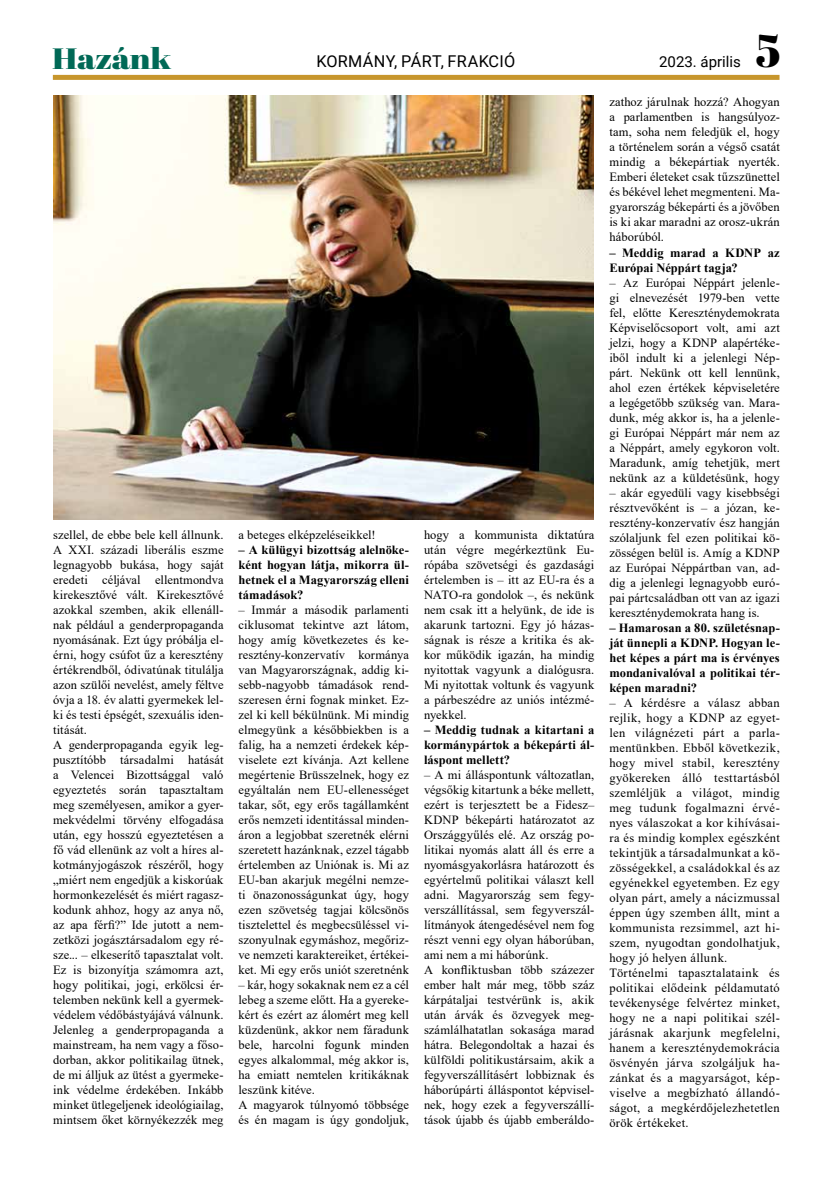
<style>
.page{position:relative;width:833px;height:1188px;background:#fff}
.page>*{position:absolute;margin:0;border:0;box-sizing:border-box;transform-origin:0 0}
.t1{font:46.25px "Abril Fatface";color:#000}
.t2{font:29.38px "Abril Fatface";letter-spacing:-.01em;color:#006956;scale:1.15 1}
.t3{font:16.25px "Roboto";letter-spacing:.02em;color:#000}
.t4{font:15px "Roboto";color:#000}
.t5{font:12.5px/15px "Times New Roman";letter-spacing:.01em;color:#000;text-align:justify}
.t6{font:700 12.5px/15px "Times New Roman";letter-spacing:.005em;color:#000;text-align:justify}
</style>
<div class="page">
<div style="left:53px;top:75px;width:726px;height:5px;background:#c7962c"></div>
<img style="left:53px;top:96px;width:540px;height:423px">
<h2 class="t2" style="left:52px;top:38px;width:105px">Hazánk</h2>
<h3 class="t3" style="left:316px;top:50px;width:200px">KORMÁNY, PÁRT, FRAKCIÓ</h3>
<p class="t4" style="left:659px;top:51px;width:83px">2023. április</p>
<h1 class="t1" style="left:756px;top:18px;width:26px">5</h1>
<p class="t5" style="left:53px;top:526px;width:172px;text-align:left">szellel, de ebbe bele kell állnunk.<br>A XXI. századi liberális eszme legnagyobb bukása, hogy saját eredeti céljával ellentmondva kirekesztővé vált. Kirekesztővé azokkal szemben, akik ellenáll&shy;nak például a genderpropaganda nyomásának. Ezt úgy próbálja el&shy;érni, hogy csúfot űz a keresztény értékrendből, ódivatúnak titulálja azon szülői nevelést, amely féltve óvja a 18. év alatti gyermekek lel&shy;ki és testi épségét, szexuális iden&shy;titását.<br>A genderpropaganda egyik leg&shy;pusztítóbb társadalmi hatását a Velencei Bizottsággal való egyeztetés során tapasztaltam meg személyesen, amikor a gyer&shy;mekvédelmi törvény elfogadása után, egy hosszú egyeztetésen a fő vád ellenünk az volt a híres al&shy;kotmányjogászok részéről, hogy „miért nem engedjük a kiskorúak hormonkezelését és miért ragasz&shy;kodunk ahhoz, hogy az anya nő, az apa férfi?” Ide jutott a nem&shy;zetközi jogásztársadalom egy ré&shy;sze... – elkeserítő tapasztalat volt.<br>Ez is bizonyítja számomra azt, hogy politikai, jogi, erkölcsi ér&shy;telemben nekünk kell a gyermek&shy;védelem védőbástyájává válnunk.<br>Jelenleg a genderpropaganda a mainstream, ha nem vagy a főso&shy;dorban, akkor politikailag ütnek, de mi álljuk az ütést a gyermeke&shy;ink védelme érdekében. Inkább minket ütlegeljenek ideológiailag, mintsem őket környékezzék meg</p>
<p class="t5" style="left:238px;top:526px;width:138px">a beteges elképzeléseikkel!</p>
<p class="t6" style="left:238px;top:541px;width:172px">– A külügyi bizottság alelnöke&shy;ként hogyan látja, mikorra ül&shy;hetnek el a Magyarország elleni támadások?</p>
<p class="t5" style="left:238px;top:601px;width:172px">– Immár a második parlamenti ciklusomat tekintve azt látom, hogy amíg következetes és ke&shy;resztény-konzervatív kormánya van Magyarországnak, addig ki&shy;sebb-nagyobb támadások rend&shy;szeresen érni fognak minket. Ez&shy;zel ki kell békülnünk. Mi mindig elmegyünk a későbbiekben is a falig, ha a nemzeti érdekek kép&shy;viselete ezt kívánja. Azt kellene megértenie Brüsszelnek, hogy ez egyáltalán nem EU-ellenességet takar, sőt, egy erős tagállamként erős nemzeti identitással minden&shy;áron a legjobbat szeretnék elérni szeretett hazánknak, ezzel tágabb értelemben az Uniónak is. Mi az EU-ban akarjuk megélni nemze&shy;ti önazonosságunkat úgy, hogy ezen szövetség tagjai kölcsönös tisztelettel és megbecsüléssel vi&shy;szonyulnak egymáshoz, megőriz&shy;ve nemzeti karaktereiket, értékei&shy;ket. Mi egy erős uniót szeretnénk</p>
<p class="t5" style="left:238px;top:976px;width:172px;text-align:left">– kár, hogy sokaknak nem ez a cél lebeg a szeme előtt. Ha a gyereke&shy;kért és ezért az álomért meg kell küzdenünk, akkor nem fáradunk bele, harcolni fogunk minden egyes alkalommal, még akkor is, ha emiatt nemtelen kritikáknak leszünk kitéve.<br>A magyarok túlnyomó többsége és én magam is úgy gondoljuk,</p>
<p class="t5" style="left:424px;top:526px;width:172px">hogy a kommunista diktatúra után végre megérkeztünk Eu&shy;rópába szövetségi és gazdasági értelemben is – itt az EU-ra és a NATO-ra gondolok –, és nekünk nem csak itt a helyünk, de ide is akarunk tartozni. Egy jó házas&shy;ságnak is része a kritika és ak&shy;kor működik igazán, ha mindig nyitottak vagyunk a dialógusra.<br>Mi nyitottak voltunk és vagyunk a párbeszédre az uniós intézmé&shy;nyekkel.</p>
<p class="t6" style="left:424px;top:721px;width:172px">– Meddig tudnak a kitartani a kormánypártok a békepárti ál&shy;láspont mellett?</p>
<p class="t5" style="left:424px;top:766px;width:172px;text-align:left">– A mi álláspontunk változatlan, végsőkig kitartunk a béke mellett, ezért is terjesztett be a Fidesz–<br>KDNP békepárti határozatot az<br>Országgyűlés elé. Az ország po&shy;litikai nyomás alatt áll és erre a nyomásgyakorlásra határozott és egyértelmű politikai választ kell adni. Magyarország sem fegy&shy;verszállítással, sem fegyverszál&shy;lítmányok átengedésével nem fog részt venni egy olyan háborúban, ami nem a mi háborúnk.<br>A konfliktusban több százezer ember halt már meg, több száz kárpátaljai testvérünk is, akik után árvák és özvegyek meg&shy;számlálhatatlan sokasága marad hátra. Belegondoltak a hazai és külföldi politikustársaim, akik a fegyverszállításért lobbiznak és háborúpárti álláspontot képvisel&shy;nek, hogy ezek a fegyverszállí&shy;tások újabb és újabb emberáldo-</p>
<p class="t5" style="left:609px;top:94px;width:172px">zathoz járulnak hozzá? Ahogyan a parlamentben is hangsúlyoz&shy;tam, soha nem feledjük el, hogy a történelem során a végső csatát mindig a békepártiak nyerték.<br>Emberi életeket csak tűzszünettel és békével lehet megmenteni. Ma&shy;gyarország békepárti és a jövőben is ki akar maradni az orosz-ukrán háborúból.</p>
<p class="t6" style="left:609px;top:244px;width:172px">– Meddig marad a KDNP az<br>Európai Néppárt tagja?</p>
<p class="t5" style="left:609px;top:274px;width:172px">– Az Európai Néppárt jelenle&shy;gi elnevezését 1979-ben vette fel, előtte Kereszténydemokrata Képviselőcsoport volt, ami azt jelzi, hogy a KDNP alapértéke&shy;iből indult ki a jelenlegi Nép&shy;párt. Nekünk ott kell lennünk, ahol ezen értékek képviseletére a legégetőbb szükség van. Mara&shy;dunk, még akkor is, ha a jelenle&shy;gi Európai Néppárt már nem az a Néppárt, amely egykoron volt.<br>Maradunk, amíg tehetjük, mert nekünk az a küldetésünk, hogy</p>
<p class="t5" style="left:609px;top:484px;width:172px">– akár egyedüli vagy kisebbségi résztvevőként is – a józan, ke&shy;resztény-konzervatív ész hangján szólaljunk fel ezen politikai kö&shy;zösségen belül is. Amíg a KDNP az Európai Néppártban van, ad&shy;dig a jelenlegi legnagyobb euró&shy;pai pártcsaládban ott van az igazi kereszténydemokrata hang is.</p>
<p class="t6" style="left:609px;top:619px;width:172px">– Hamarosan a 80. születésnap&shy;ját ünnepli a KDNP. Hogyan le&shy;het képes a párt ma is érvényes mondanivalóval a politikai tér&shy;képen maradni?</p>
<p class="t5" style="left:609px;top:694px;width:172px;text-align:left">– A kérdésre a válasz abban rejlik, hogy a KDNP az egyet&shy;len világnézeti párt a parla&shy;mentünkben. Ebből következik, hogy mivel stabil, keresztény gyökereken álló testtartásból szemléljük a világot, mindig meg tudunk fogalmazni érvé&shy;nyes válaszokat a kor kihívásai&shy;ra és mindig komplex egészként tekintjük a társadalmunkat a kö&shy;zösségekkel, a családokkal és az egyénekkel egyetemben. Ez egy olyan párt, amely a nácizmussal éppen úgy szemben állt, mint a kommunista rezsimmel, azt hi&shy;szem, nyugodtan gondolhatjuk, hogy jó helyen állunk.<br>Történelmi tapasztalataink és politikai elődeink példamutató tevékenysége felvértez minket, hogy ne a napi politikai szél&shy;járásnak akarjunk megfelelni, hanem a kereszténydemokrácia ösvényén járva szolgáljuk ha&shy;zánkat és a magyarságot, kép&shy;viselve a megbízható állandó&shy;ságot, a megkérdőjelezhetetlen örök értékeket.</p>
</div>
